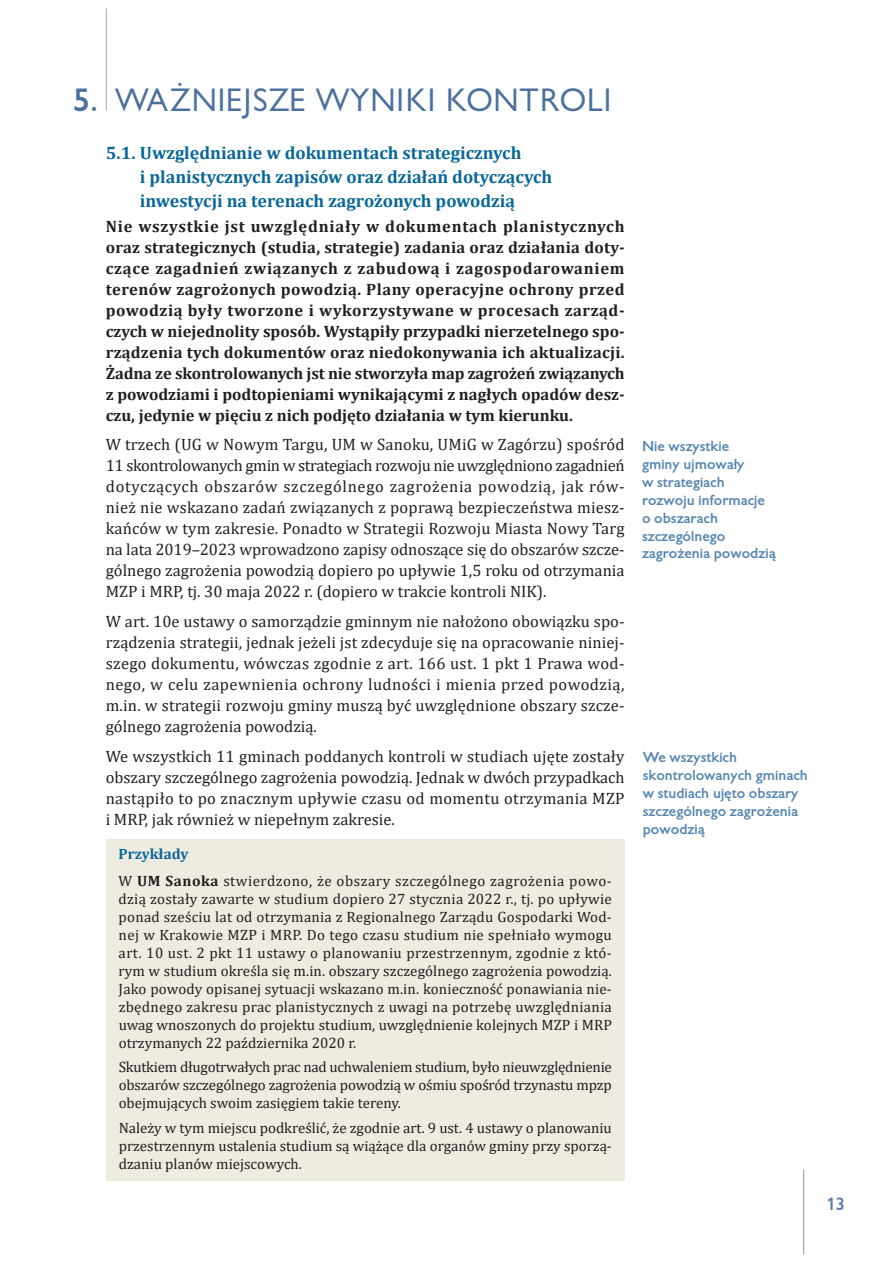
<style>
.page{position:relative;width:893px;height:1263px;background:#fff}
.page>*{position:absolute;margin:0;border:0;box-sizing:border-box;transform-origin:0 0}
.t1{font:30px "Gilead TTEFN";letter-spacing:.05em;color:#4b709d}
.t2{font:700 30px "Gilead TTEFN";color:#4b709d}
.t3{font:700 18px/24px "Cambria";color:#086699}
.t4{font:16.5px/21px "Cambria";color:#231f20;text-align:justify}
.t5{font:700 16.5px/21px "Cambria";color:#231f20;text-align:justify}
.t6{font:700 16.5px "Gilead TTEFN";color:#5f80a8}
.t7{font:15px/18px "Cambria";color:#231f20;text-align:justify}
.t8{font:15px/26.5px "Cambria";letter-spacing:.035em;color:#231f20}
.t9{font:700 13.5px/18px "Gilead TTEFN";color:#5586b2}
.s1{font-weight:700;color:#086699}
.s2{font-weight:700}
</style>
<div class="page">
<hr style="left:106px;top:9px;width:1px;height:102px;background:#a8a9ad">
<hr style="left:803px;top:1169px;width:1px;height:85px;background:#939598">
<div style="left:106px;top:839px;width:519px;height:32px;background:#eeece1"></div>
<div style="left:106px;top:866px;width:519px;height:194px;background:#eeece1"></div>
<div style="left:106px;top:1052px;width:519px;height:68px;background:#eeece1"></div>
<div style="left:106px;top:1112px;width:519px;height:68px;background:#eeece1"></div>
<h1 class="t2" style="left:73px;top:80px;width:26px">5.</h1>
<h1 class="t1" style="left:115px;top:79px;width:498px">WAŻNIEJSZE WYNIKI KONTROLI</h1>
<p class="t3" style="left:140px;top:140px;width:414px;text-indent:-34px">5.1. Uwzględnianie w dokumentach strategicznych<br>i planistycznych zapisów oraz działań dotyczących inwestycji na terenach zagrożonych powodzią</p>
<p class="t5" style="left:106px;top:215px;width:520px">Nie wszystkie jst uwzględniały w dokumentach planistycznych oraz strategicznych (studia, strategie) zadania oraz działania doty&shy;czące zagadnień związanych z zabudową i zagospodarowaniem terenów zagrożonych powodzią. Plany operacyjne ochrony przed powodzią były tworzone i wykorzystywane w procesach zarząd&shy;czych w niejednolity sposób. Wystąpiły przypadki nierzetelnego spo&shy;rządzenia tych dokumentów oraz niedokonywania ich aktualizacji.<br>Żadna ze skontrolowanych jst nie stworzyła map zagrożeń związanych z powodziami i podtopieniami wynikającymi z nagłych opadów desz&shy;czu, jedynie w pięciu z nich podjęto działania w tym kierunku.</p>
<p class="t4" style="left:106px;top:434px;width:520px">W trzech (UG w Nowym Targu, UM w Sanoku, UMiG w Zagórzu) spośród 11 skontrolowanych gmin w strategiach rozwoju nie uwzględniono zagadnień dotyczących obszarów szczególnego zagrożenia powodzią, jak rów&shy;nież nie wskazano zadań związanych z poprawą bezpieczeństwa miesz&shy;kańców w tym zakresie. Ponadto w Strategii Rozwoju Miasta Nowy Targ na lata 2019–2023 wprowadzono zapisy odnoszące się do obszarów szcze&shy;gólnego zagrożenia powodzią dopiero po upływie 1,5 roku od otrzymania MZP i MRP, tj. 30 maja 2022 r. (dopiero w trakcie kontroli NIK).</p>
<p class="t4" style="left:106px;top:611px;width:520px">W art. 10e ustawy o samorządzie gminnym nie nałożono obowiązku spo&shy;rządzenia strategii, jednak jeżeli jst zdecyduje się na opracowanie niniej&shy;szego dokumentu, wówczas zgodnie z art. 166 ust. 1 pkt 1 Prawa wod&shy;nego, w celu zapewnienia ochrony ludności i mienia przed powodzią, m.in. w strategii rozwoju gminy muszą być uwzględnione obszary szcze&shy;gólnego zagrożenia powodzią.</p>
<p class="t4" style="left:106px;top:745px;width:520px">We wszystkich 11 gminach poddanych kontroli w studiach ujęte zostały obszary szczególnego zagrożenia powodzią. Jednak w dwóch przypadkach nastąpiło to po znacznym upływie czasu od momentu otrzymania MZP i MRP, jak również w niepełnym zakresie.</p>
<p class="t8" style="left:119px;top:841px;width:495px"><span class="s1">Przykłady<br></span>W <span class="s2">UM Sanoka</span> stwierdzono, że obszary szczególnego zagrożenia powo-</p>
<p class="t7" style="left:119px;top:890px;width:495px">dzią zostały zawarte w studium dopiero 27 stycznia 2022 r., tj. po upływie ponad sześciu lat od otrzymania z Regionalnego Zarządu Gospodarki Wod&shy;nej w Krakowie MZP i MRP. Do tego czasu studium nie spełniało wymogu art. 10 ust. 2 pkt 11 ustawy o planowaniu przestrzennym, zgodnie z któ&shy;rym w studium określa się m.in. obszary szczególnego zagrożenia powodzią.<br>Jako powody opisanej sytuacji wskazano m.in. konieczność ponawiania nie&shy;zbędnego zakresu prac planistycznych z uwagi na potrzebę uwzględniania uwag wnoszonych do projektu studium, uwzględnienie kolejnych MZP i MRP otrzymanych 22 października 2020 r.</p>
<p class="t7" style="left:119px;top:1058px;width:495px">Skutkiem długotrwałych prac nad uchwaleniem studium, było nieuwzględnienie obszarów szczególnego zagrożenia powodzią w ośmiu spośród trzynastu mpzp obejmujących swoim zasięgiem takie tereny.</p>
<p class="t7" style="left:119px;top:1118px;width:495px">Należy w tym miejscu podkreślić, że zgodnie art. 9 ust. 4 ustawy o planowaniu przestrzennym ustalenia studium są wiążące dla organów gminy przy sporzą&shy;dzaniu planów miejscowych.</p>
<p class="t9" style="left:642px;top:436px;width:135px">Nie wszystkie<br>gminy ujmowały<br>w strategiach rozwoju informacje o obszarach szczególnego zagrożenia powodzią</p>
<p class="t9" style="left:643px;top:748px;width:167px">We wszystkich skontrolowanych gminach w studiach ujęto obszary szczególnego zagrożenia powodzią</p>
<p class="t6" style="left:826px;top:1193px;width:20px">13</p>
</div>
